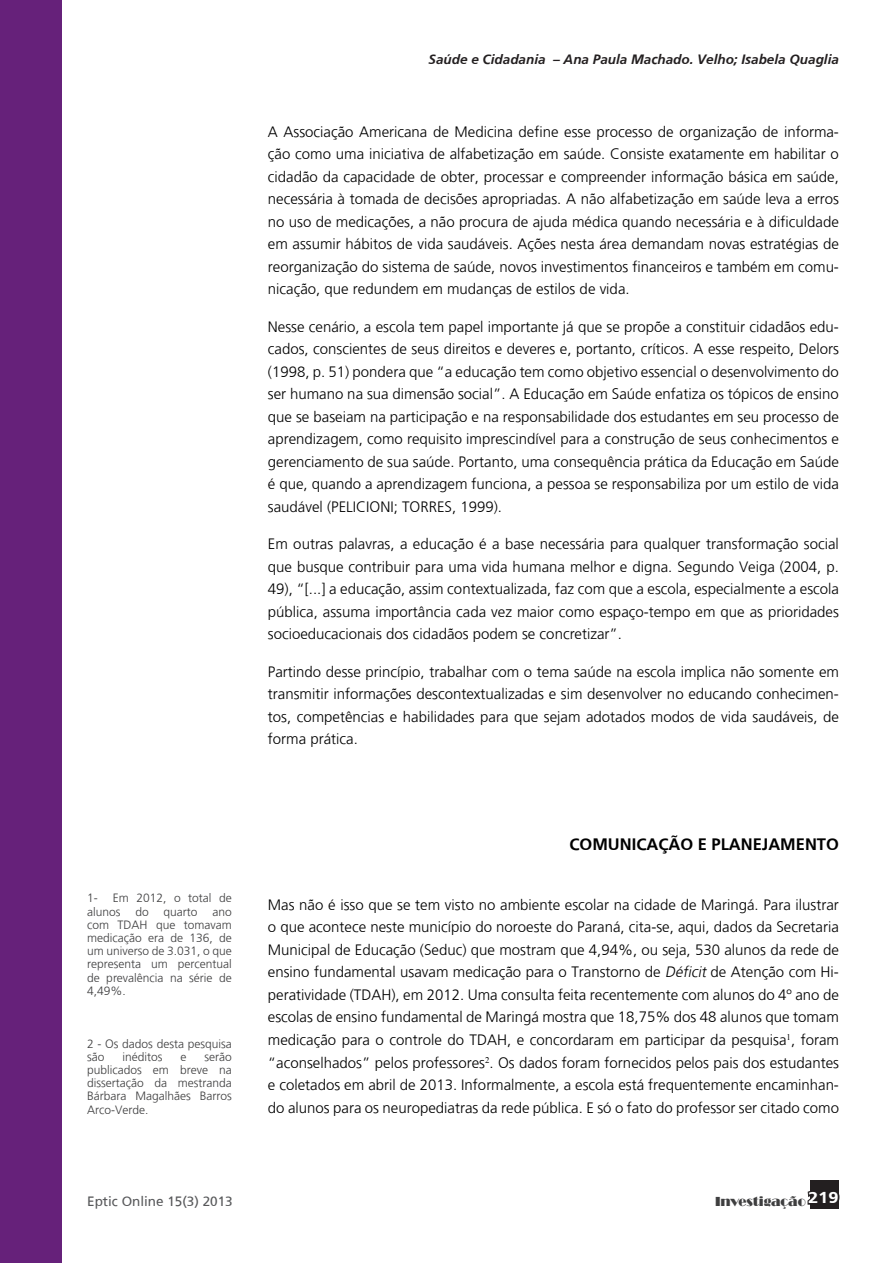
<style>
.page{position:relative;width:893px;height:1263px;background:#fff}
.page>*{position:absolute;margin:0;border:0;box-sizing:border-box;transform-origin:0 0}
.rev_subtitulos{font:700 16.5px "Frutiger";color:#000}
.rev_artigo{font:300 15px/22.5px "Frutiger";color:#000;text-align:justify}
.t1{font:italic 700 13.5px "Frutiger";color:#231f20}
.t2{font:13.5px "Frutiger";color:#57585a}
.t3{font:13.5px "Broadway";color:#3e3e3f}
.rev_nota_de_rodapé{font:300 12px/13.2px "Frutiger";color:#3e3e3f;text-align:justify}
.s1{font-style:italic}
</style>
<div class="page">
<div style="left:811px;top:1180px;width:28px;height:29px;background:#231f20"></div>
<svg style="left:807px;top:1186px;width:33px;height:20px"></svg>
<div style="left:0;top:0;width:62px;height:1263px;background:#66217a"></div>
<p class="t1" style="left:429px;top:52px;width:412px">Saúde e Cidadania – Ana Paula Machado. Velho; Isabela Quaglia</p>
<p class="rev_artigo" style="left:268px;top:120px;width:573px">A Associação Americana de Medicina define esse processo de organização de informa&shy;ção como uma iniciativa de alfabetização em saúde. Consiste exatamente em habilitar o cidadão da capacidade de obter, processar e compreender informação básica em saúde, necessária à tomada de decisões apropriadas. A não alfabetização em saúde leva a erros no uso de medicações, a não procura de ajuda médica quando necessária e à dificuldade em assumir hábitos de vida saudáveis. Ações nesta área demandam novas estratégias de reorganização do sistema de saúde, novos investimentos financeiros e também em comu&shy;nicação, que redundem em mudanças de estilos de vida.</p>
<p class="rev_artigo" style="left:268px;top:315px;width:573px">Nesse cenário, a escola tem papel importante já que se propõe a constituir cidadãos edu&shy;cados, conscientes de seus direitos e deveres e, portanto, críticos. A esse respeito, Delors (1998, p. 51) pondera que “a educação tem como objetivo essencial o desenvolvimento do ser humano na sua dimensão social”. A Educação em Saúde enfatiza os tópicos de ensino que se baseiam na participação e na responsabilidade dos estudantes em seu processo de aprendizagem, como requisito imprescindível para a construção de seus conhecimentos e gerenciamento de sua saúde. Portanto, uma consequência prática da Educação em Saúde é que, quando a aprendizagem funciona, a pessoa se responsabiliza por um estilo de vida saudável (PELICIONI; TORRES, 1999).</p>
<p class="rev_artigo" style="left:268px;top:533px;width:573px">Em outras palavras, a educação é a base necessária para qualquer transformação social que busque contribuir para uma vida humana melhor e digna. Segundo Veiga (2004, p.<br>49), “[...] a educação, assim contextualizada, faz com que a escola, especialmente a escola pública, assuma importância cada vez maior como espaço-tempo em que as prioridades socioeducacionais dos cidadãos podem se concretizar”.</p>
<p class="rev_artigo" style="left:268px;top:660px;width:573px">Partindo desse princípio, trabalhar com o tema saúde na escola implica não somente em transmitir informações descontextualizadas e sim desenvolver no educando conhecimen&shy;tos, competências e habilidades para que sejam adotados modos de vida saudáveis, de forma prática.</p>
<p class="rev_nota_de_rodapé" style="left:87px;top:892px;width:146px;text-indent:26px">Em 2012, o total de alunos do quarto ano com TDAH que tomavam medicação era de 136, de um universo de 3.031, o que representa um percentual de prevalência na série de 4,49%.</p>
<p class="rev_nota_de_rodapé" style="left:87px;top:892px;width:12px">1-</p>
<p class="rev_nota_de_rodapé" style="left:87px;top:1037px;width:146px">2 - Os dados desta pesquisa são</p>
<p class="rev_nota_de_rodapé" style="left:122px;top:1050px;width:42px">inéditos</p>
<p class="rev_nota_de_rodapé" style="left:180px;top:1050px;width:7px">e</p>
<p class="rev_nota_de_rodapé" style="left:87px;top:1050px;width:146px;text-indent:117px">serão publicados em breve na dissertação da mestranda Bárbara Magalhães Barros Arco-Verde.</p>
<p class="rev_subtitulos" style="left:569px;top:834px;width:271px">COMUNICAÇÃO E PLANEJAMENTO</p>
<p class="rev_artigo" style="left:268px;top:893px;width:573px">Mas não é isso que se tem visto no ambiente escolar na cidade de Maringá. Para ilustrar o que acontece neste município do noroeste do Paraná, cita-se, aqui, dados da Secretaria Municipal de Educação (Seduc) que mostram que 4,94%, ou seja, 530 alunos da rede de ensino fundamental usavam medicação para o Transtorno de <span class="s1">Déficit</span> de Atenção com Hi&shy;peratividade (TDAH), em 2012. Uma consulta feita recentemente com alunos do 4º ano de escolas de ensino fundamental de Maringá mostra que 18,75% dos 48 alunos que tomam medicação para o controle do TDAH, e concordaram em participar da pesquisa<sup>1</sup>, foram “aconselhados” pelos professores<sup>2</sup>. Os dados foram fornecidos pelos pais dos estudantes e coletados em abril de 2013. Informalmente, a escola está frequentemente encaminhan&shy;do alunos para os neuropediatras da rede pública. E só o fato do professor ser citado como</p>
<p class="t2" style="left:87px;top:1193px;width:147px">Eptic Online 15(3) 2013</p>
<p class="t3" style="left:715px;top:1194px;width:125px">Investigação <sup>219</sup></p>
</div>
